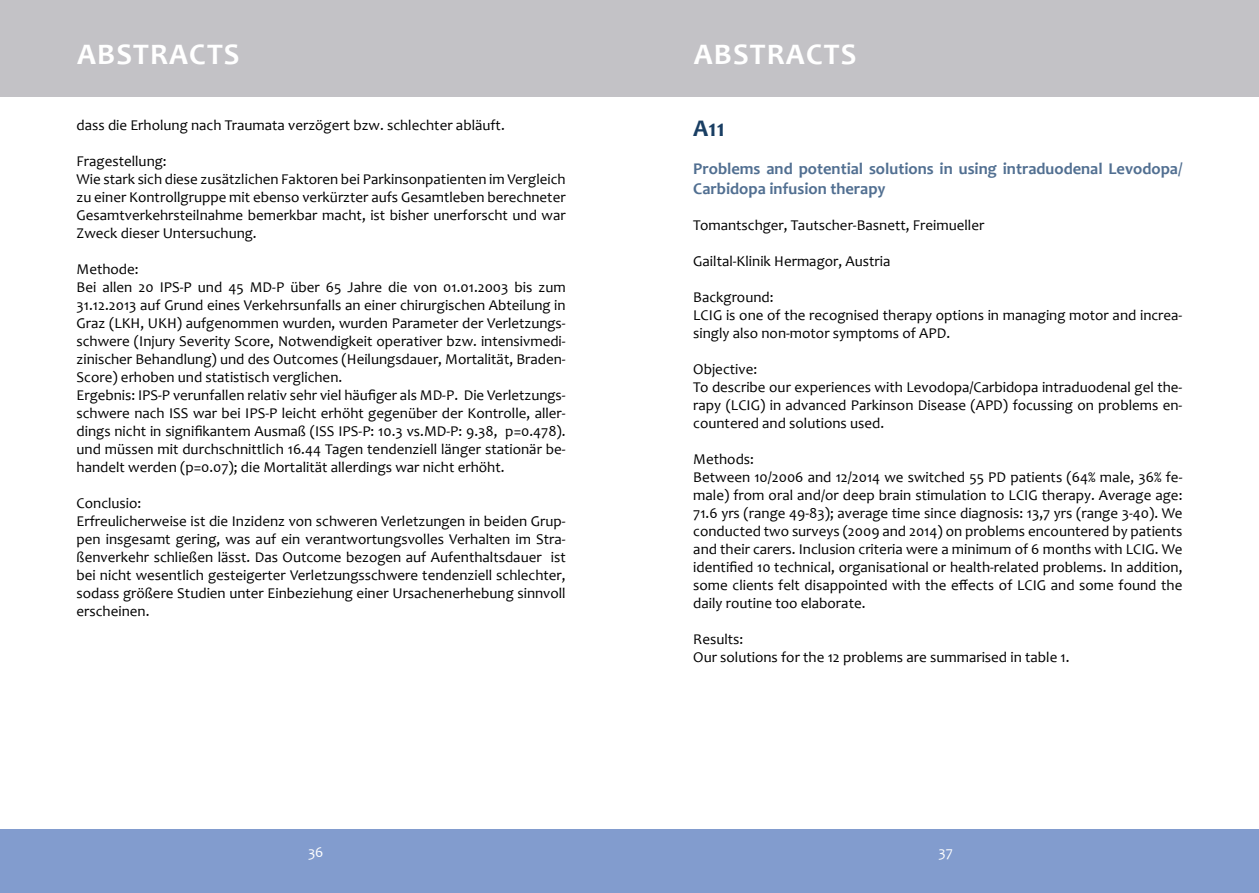
<style>
.page{position:relative;width:1259px;height:893px;background:#fff}
.page>*{position:absolute;margin:0;border:0;box-sizing:border-box;transform-origin:0 0}
.t1{font:700 30px "Candara";color:#fff}
.t2{font:700 24px "Candara";color:#193e63}
.t3{font:700 16.5px/19.8px "Candara";color:#516f91}
.t4{font:15px/18px "Candara";color:#000}
.t5{font:15px "Candara";color:#fff}
</style>
<div class="page">
<div style="left:0;top:0;width:1259px;height:96px;background:#c3c2c6"></div>
<div style="left:0;top:829px;width:1259px;height:64px;background:#829cce"></div>
<h1 class="t1" style="left:77px;top:36px;width:39px">Abstracts</h1>
<p class="t4" style="left:77px;top:116px;width:430px">dass die Erholung nach Traumata verzögert bzw. schlechter abläuft.</p>
<p class="t4" style="left:77px;top:152px;width:491px">Fragestellung:<br>Wie stark sich diese zusätzlichen Faktoren bei Parkinsonpatienten im Vergleich zu einer Kontrollgruppe mit ebenso verkürzter aufs Gesamtleben berechneter Gesamtverkehrsteilnahme bemerkbar macht, ist bisher unerforscht und war Zweck dieser Untersuchung.</p>
<p class="t4" style="left:77px;top:260px;width:490px">Methode:<br>Bei allen 20 IPS-P und 45 MD-P über 65 Jahre die von 01.01.2003 bis zum 31.12.2013 auf Grund eines Verkehrsunfalls an einer chirurgischen Abteilung in Graz (LKH, UKH) aufgenommen wurden, wurden Parameter der Verletzungs&shy;schwere (Injury Severity Score, Notwendigkeit operativer bzw. intensivmedi&shy;zinischer Behandlung) und des Outcomes (H eilungsdauer, Mortalität, Braden-Score) erhoben und statistisch verglichen.<br>Ergebnis: IPS-P verunfallen relativ sehr viel häufiger als MD-P. Die Verletzungs&shy;schwere nach ISS war bei IPS-P leicht erhöht gegenüber der Kontrolle, aller&shy;dings nicht in signifikantem Ausmaß (ISS IPS-P: 10.3 vs.MD-P: 9.38, p=0.478). und müssen mit durchschnittlich 16.44 Tagen tendenziell länger stationär be&shy;handelt werden (p=0.07); die Mortalität allerdings war nicht erhöht.</p>
<p class="t4" style="left:77px;top:494px;width:491px">Conclusio:<br>Erfreulicherweise ist die Inzidenz von schweren Verletzungen in beiden Grup&shy;pen insgesamt gering, was auf ein verantwortungsvolles Verhalten im Stra&shy;ßenverkehr schließen lässt. Das Outcome bezogen auf Aufenthaltsdauer ist bei nicht wesentlich gesteigerter Verletzungsschwere tendenziell schlechter, sodass größere Studien unter Einbeziehung einer Ursachenerhebung sinnvoll erscheinen.</p>
<h1 class="t1" style="left:694px;top:36px;width:39px">Abstracts</h1>
<h2 class="t2" style="left:693px;top:114px;width:33px">A11</h2>
<p class="t3" style="left:693px;top:159px;width:490px">Problems and potential solutions in using intraduodenal Levodopa/<br>Carbidopa infusion therapy</p>
<p class="t4" style="left:693px;top:216px;width:293px">Tomantschger, Tautscher-Basnett, Freimueller</p>
<p class="t4" style="left:693px;top:252px;width:199px">Gailtal-Klinik H ermagor, Austria</p>
<p class="t4" style="left:693px;top:288px;width:490px">Background:<br>LCIG is one of the recognised therapy options in managing motor and increa&shy;singly also non-motor symptoms of APD.</p>
<p class="t4" style="left:693px;top:360px;width:490px">Objective:<br>To describe our experiences with Levodopa/Carbidopa intraduodenal gel the&shy;rapy (LCIG) in advanced Parkinson Disease (APD) focussing on problems en&shy;countered and solutions used.</p>
<p class="t4" style="left:693px;top:450px;width:490px">Methods:<br>Between 10/2006 and 12/2014 we switched 55 PD patients (64% male, 36% fe&shy;male) from oral and/or deep brain stimulation to LCIG therapy. Average age:<br>71.6 yrs (range 49-83); average time since diagnosis: 13,7 yrs (range 3-40). We conducted two surveys (2009 and 2014) on problems encountered by patients and their carers. Inclusion criteria were a minimum of 6 months with LCIG. We identified 10 technical, organisational or health-related problems. In addition, some clients felt disappointed with the effects of LCIG and some found the daily routine too elaborate.</p>
<p class="t4" style="left:693px;top:630px;width:378px">Results:<br>Our solutions for the 12 problems are summarised in table 1.</p>
<p class="t5" style="left:308px;top:843px;width:17px">36</p>
<p class="t5" style="left:938px;top:843px;width:16px">37</p>
</div>
